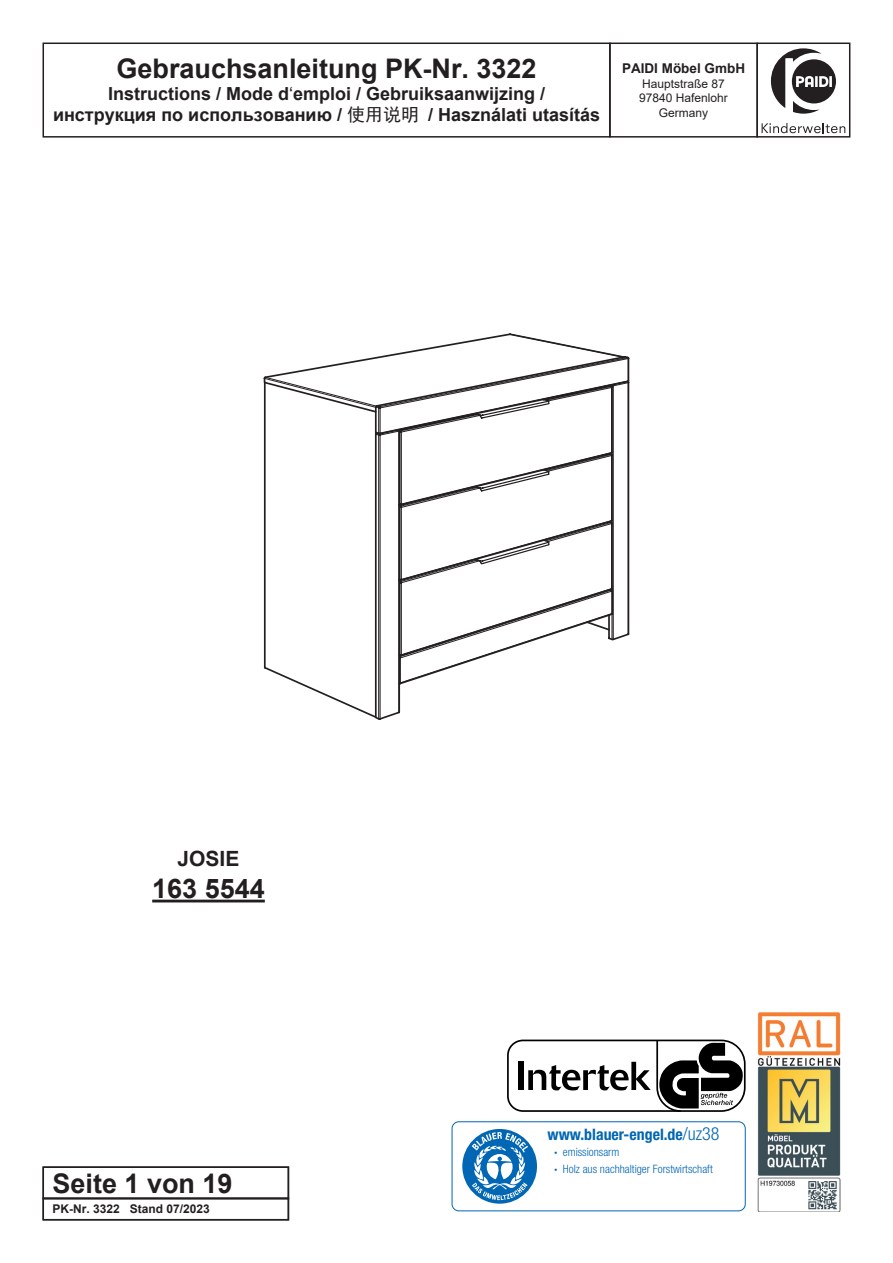
<style>
.page{position:relative;width:893px;height:1263px;background:#fff}
.page>*{position:absolute;margin:0;border:0;box-sizing:border-box;transform-origin:0 0}
.t1{font:700 27px "Arial";color:#231f20}
.t2{font:700 21px "Arial";color:#231f20}
.t3{font:700 18px/21.6px "Arial";color:#231f20;text-align:center}
.t4{font:700 condensed 15.9px "Helvetica Neue";color:#0166b3}
.t5{font:700 13.5px "Arial";color:#231f20}
.t6{font:12px/14.4px "Arial";color:#231f20;text-align:center}
.t7{font:700 12px "Arial";color:#231f20}
.t8{font:300 condensed 11.55px/16.4px "Helvetica Neue";color:#0166b3}
.s1{font-weight:400}
.s2{font-family:"Sim Hei";font-weight:400}
.s3{font-weight:300;font-size:18px}
.s4{font-weight:700}
</style>
<div class="page">
<svg style="left:507px;top:1039px;width:239px;height:73px"></svg>
<div style="left:452px;top:1121px;width:294px;height:90px;border:1px solid #0166b3;border-radius:7px"></div>
<svg style="left:462px;top:1129px;width:75px;height:75px"></svg>
<img style="left:757px;top:1012px;width:84px;height:199px">
<div style="left:43px;top:43px;width:568px;height:95px;border:2px solid #231f20"></div>
<div style="left:609px;top:43px;width:149px;height:95px;border:2px solid #231f20"></div>
<div style="left:756px;top:43px;width:94px;height:95px;border:2px solid #231f20"></div>
<div style="left:792px;top:59px;width:44px;height:44px;background:#231f20;border-radius:50%"></div>
<svg style="left:771px;top:48px;width:61px;height:66px"></svg>
<svg style="left:762px;top:123px;width:83px;height:10px"></svg>
<div style="left:43px;top:1198px;width:246px;height:22px;border:2px solid #231f20"></div>
<div style="left:43px;top:1166px;width:246px;height:33px;border:2px solid #231f20"></div>
<hr style="left:152px;top:900px;width:113px;height:2px;background:#231f20">
<svg style="left:263px;top:333px;width:366px;height:387px"></svg>
<h1 class="t1" style="left:116px;top:50px;width:422px">Gebrauchsanleitung PK-Nr. 3322</h1>
<p class="t3" style="left:53px;top:83px;width:549px">Instructions / Mode d<span class="s1">‘</span>emploi / Gebruiksaanwijzing /<br>инструкция по использованию / <span class="s2">使用说明</span> / Használati utasítás</p>
<p class="t5" style="left:622px;top:59px;width:125px">PAIDI Möbel GmbH</p>
<p class="t6" style="left:639px;top:76px;width:90px">Hauptstraße 87<br>97840 Hafenlohr<br>Germany</p>
<p class="t2" style="left:178px;top:844px;width:63px">JOSIE</p>
<p class="t1" style="left:152px;top:870px;width:114px">163 5544</p>
<p class="t1" style="left:53px;top:1164px;width:182px">Seite 1 von 19</p>
<p class="t7" style="left:53px;top:1201px;width:159px">PK-Nr. 3322 Stand 07/2023</p>
<p class="t4" style="left:548px;top:1125px;width:173px">www.blauer-engel.de<span class="s3">/uz38</span></p>
<p class="t8" style="left:554px;top:1144px;width:160px"><span class="s4">·</span> emissionsarm<br><span class="s4">·</span> Holz aus nachhaltiger Forstwirtschaft</p>
</div>
